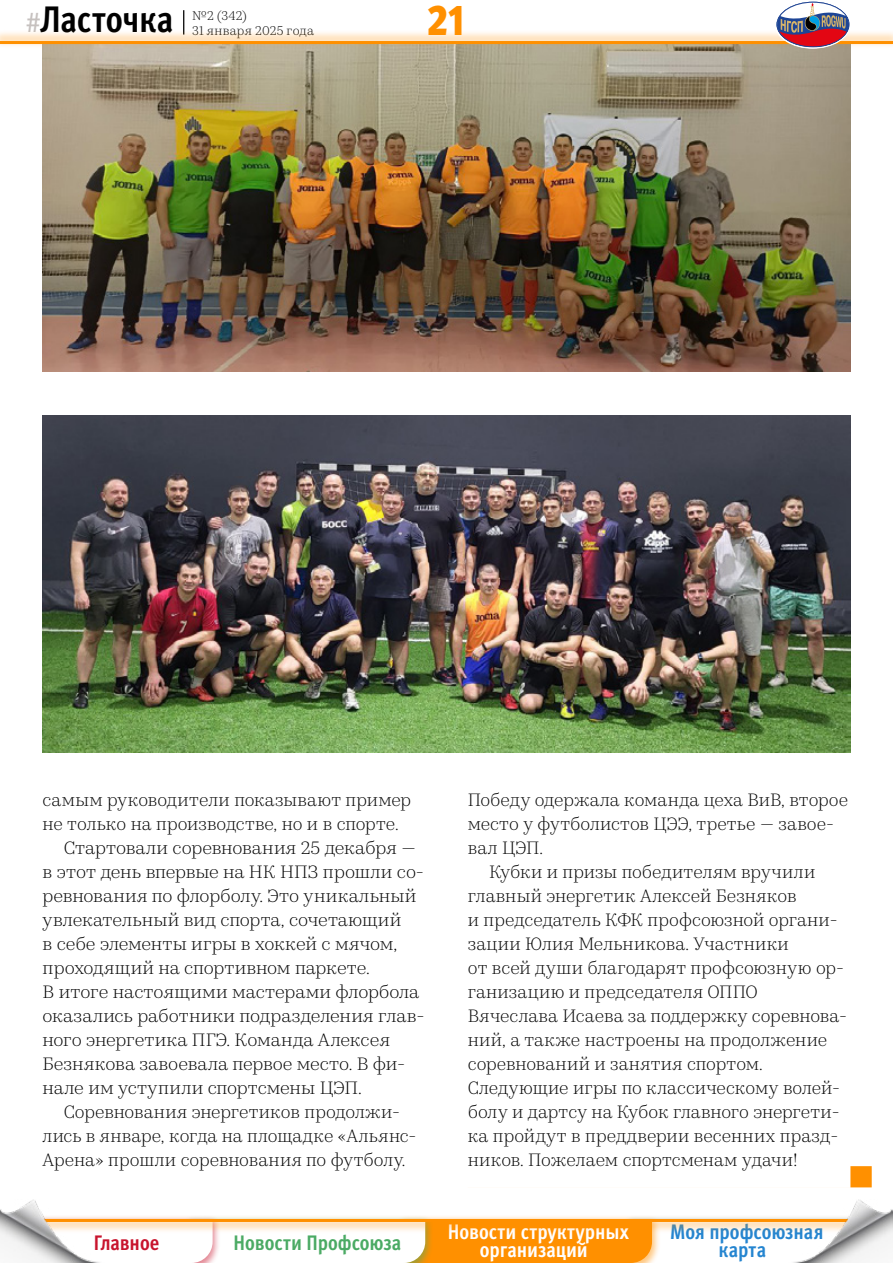
<style>
.page{position:relative;width:893px;height:1263px;background:#fff}
.page>*{position:absolute;margin:0;border:0;box-sizing:border-box;transform-origin:0 0}
.t1{font:900 condensed 43.5px "Meta Pro";color:#ff9000}
.t2{font:700 condensed 36.9px "Meta Pro";letter-spacing:-.005em;color:#000}
.t3{font:700 condensed 21px/18px "Meta Pro";color:#fff;text-align:center}
.t4{font:700 condensed 21px/18px "Meta Pro";letter-spacing:-.005em;color:#2585d0;text-align:center}
.t5{font:700 condensed 21px "Meta Pro";color:#4baa64}
.t6{font:700 condensed 21px "Meta Pro";letter-spacing:-.005em;color:#c8142d}
.t7{font:300 18px "Kazimir Text";letter-spacing:.005em;color:#000}
.t8{font:300 12.75px/15px "Kazimir Text";letter-spacing:.02em;color:#000}
.s1{font-weight:400;font-stretch:normal;font-size:27px;color:#c6c1bf}
</style>
<div class="page">
<div style="left:468px;top:1166px;width:404px;height:21px;background:#ff9000"></div>
<div style="left:467px;top:1165px;width:383px;height:23px;background:#fff"></div>
<img style="left:43px;top:49px;width:807px;height:322px">
<img style="left:43px;top:416px;width:807px;height:337px">
<svg style="left:183px;top:10px;width:1px;height:19px"></svg>
<svg style="left:193px;top:1234px;width:466px;height:29px"></svg>
<div style="left:0;top:29px;width:893px;height:20px;background:#ff9000;opacity:.3"></div>
<hr style="left:0;top:41px;width:893px;height:3px;background:#ff9000">
<div style="left:0;top:1214px;width:893px;height:20px;background:#ff9000;opacity:.3"></div>
<hr style="left:0;top:1219px;width:893px;height:3px;background:#ff9000">
<svg style="left:775px;top:2px;width:75px;height:46px"></svg>
<div style="left:775px;top:0;width:75px;height:48px;border:1px solid #fff;border-radius:50%"></div>
<img style="left:0;top:1199px;width:104px;height:64px">
<img style="left:789px;top:1199px;width:104px;height:64px">
<h2 class="t2" style="left:26px;top:-9px;width:149px"><span class="s1">#</span>Ласточка</h2>
<p class="t8" style="left:192px;top:7px;width:123px">№2 (342)<br>31 января 2025 года</p>
<h1 class="t1" style="left:427px;top:-14px;width:41px">21</h1>
<p class="t7" style="left:43px;top:786px;width:370px">самым руководители показывают пример</p>
<p class="t7" style="left:43px;top:810px;width:358px">не только на производстве, но и в спорте.</p>
<p class="t7" style="left:64px;top:834px;width:353px">Стартовали соревнования 25 декабря —</p>
<p class="t7" style="left:43px;top:858px;width:383px">в этот день впервые на НК НПЗ прошли со-</p>
<p class="t7" style="left:43px;top:882px;width:375px">ревнования по флорболу. Это уникальный</p>
<p class="t7" style="left:43px;top:906px;width:360px">увлекательный вид спорта, сочетающий</p>
<p class="t7" style="left:43px;top:930px;width:356px">в себе элементы игры в хоккей с мячом,</p>
<p class="t7" style="left:43px;top:954px;width:329px">проходящий на спортивном паркете.</p>
<p class="t7" style="left:43px;top:979px;width:378px">В итоге настоящими мастерами флорбола</p>
<p class="t7" style="left:43px;top:1003px;width:384px">оказались работники подразделения глав-</p>
<p class="t7" style="left:43px;top:1027px;width:349px">ного энергетика ПГЭ. Команда Алексея</p>
<p class="t7" style="left:43px;top:1051px;width:364px">Безнякова завоевала первое место. В фи-</p>
<p class="t7" style="left:43px;top:1075px;width:321px">нале им уступили спортсмены ЦЭП.</p>
<p class="t7" style="left:64px;top:1099px;width:338px">Соревнования энергетиков продолжи-</p>
<p class="t7" style="left:43px;top:1123px;width:375px">лись в январе, когда на площадке «Альянс-</p>
<p class="t7" style="left:43px;top:1147px;width:364px">Арена» прошли соревнования по футболу.</p>
<p class="t6" style="left:94px;top:1226px;width:67px">Главное</p>
<p class="t5" style="left:234px;top:1226px;width:169px">Новости Профсоюза</p>
<p class="t7" style="left:468px;top:786px;width:382px">Победу одержала команда цеха ВиВ, второе</p>
<p class="t7" style="left:468px;top:810px;width:368px">место у футболистов ЦЭЭ, третье — завое-</p>
<p class="t7" style="left:468px;top:834px;width:77px">вал ЦЭП.</p>
<p class="t7" style="left:489px;top:858px;width:328px">Кубки и призы победителям вручили</p>
<p class="t7" style="left:468px;top:882px;width:330px">главный энергетик Алексей Безняков</p>
<p class="t7" style="left:468px;top:906px;width:371px">и председатель КФК проф союзной органи-</p>
<p class="t7" style="left:468px;top:930px;width:323px">зации Юлия Мельникова. Участники</p>
<p class="t7" style="left:468px;top:955px;width:378px">от всей души благодарят проф союзную ор-</p>
<p class="t7" style="left:468px;top:979px;width:291px">ганизацию и председателя ОППО</p>
<p class="t7" style="left:468px;top:1003px;width:381px">Вячеслава Исаева за поддержку соревнова-</p>
<p class="t7" style="left:468px;top:1027px;width:361px">ний, а также настроены на продолжение</p>
<p class="t7" style="left:468px;top:1051px;width:297px">соревнований и занятия спортом.</p>
<p class="t7" style="left:468px;top:1075px;width:374px">Следующие игры по классическому волей-</p>
<p class="t7" style="left:468px;top:1099px;width:373px">болу и дартсу на Кубок главного энергети-</p>
<p class="t7" style="left:468px;top:1123px;width:372px">ка пройдут в преддверии весенних празд-</p>
<p class="t7" style="left:468px;top:1147px;width:331px">ников. Пожелаем спортсменам удачи!</p>
<p class="t3" style="left:448px;top:1222px;width:182px">Новости структурных организаций</p>
<p class="t4" style="left:670px;top:1222px;width:155px">Моя профсоюзная карта</p>
</div>
